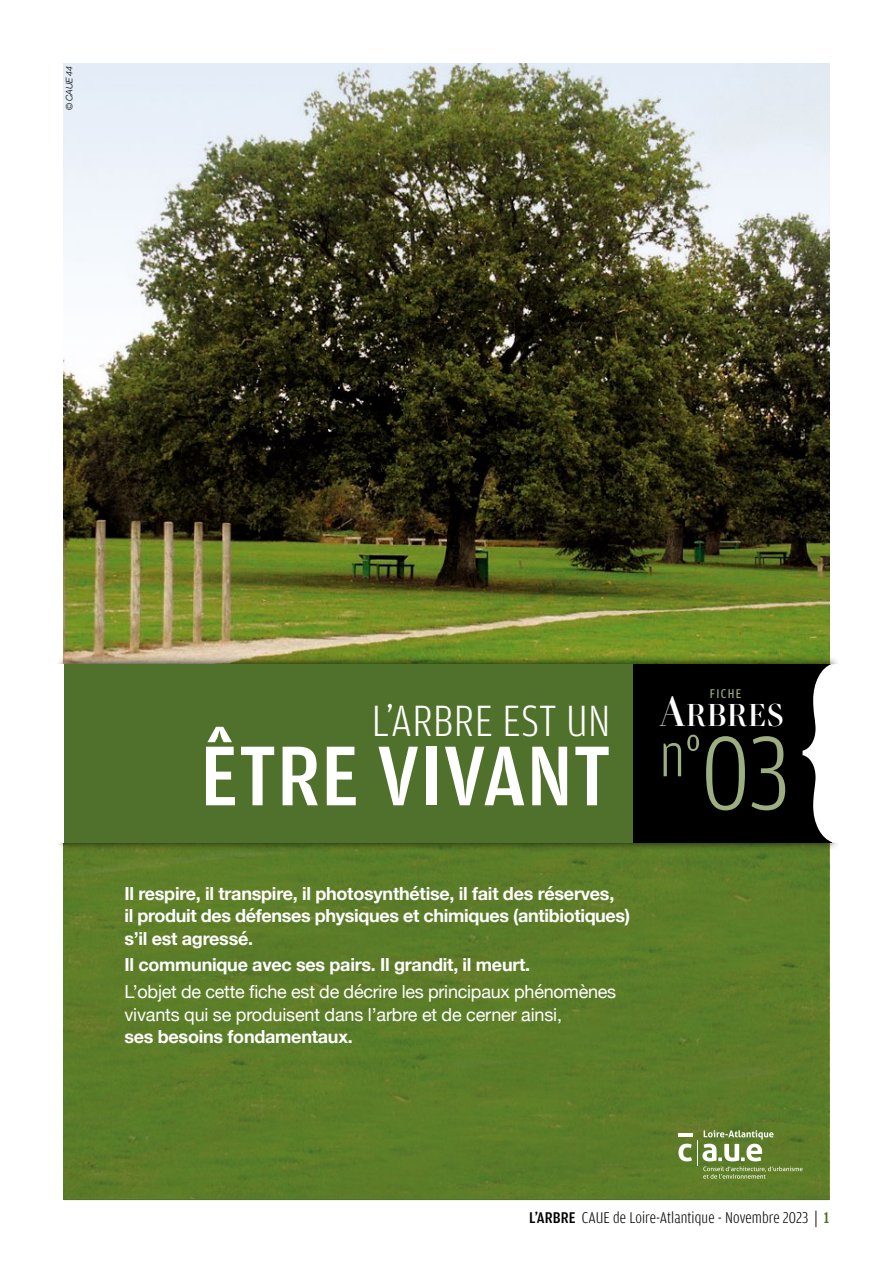
<style>
.page{position:relative;width:893px;height:1263px;background:#fff}
.page>*{position:absolute;margin:0;border:0;box-sizing:border-box;transform-origin:0 0}
.t1{font:500 90px "Amplitude Cond";letter-spacing:.01em;color:#fff}
.t2{font:300 63px "Amplitude Cond";color:#9daf81}
.t3{font:300 46.5px "Amplitude Cond";letter-spacing:.01em;color:#fff}
.t4{font:31.2px "Retiro Std Regular 24 pt";letter-spacing:.025em;color:#fff}
.t5{font:700 18px/22.5px "Helvetica Neue";letter-spacing:-.015em;color:#fff}
.t6{font:18px/22.5px "Helvetica Neue";letter-spacing:-.015em;color:#fff}
.t7{font:300 16.5px "Amplitude Cond";letter-spacing:.005em;color:#000}
.t8{font:13.5px "Amplitude Cond";letter-spacing:.1em;color:#9daf81}
.t9{font:italic 300 9px "Helvetica Neue";color:#000}
.s1{font-size:110.7px}
.s2{font-size:41.55px}
.s3{font-weight:500}
.s4{font-family:"Conduit ITC Std";font-weight:400}
.s5{font-weight:500;color:#50712b}
</style>
<div class="page">
<img style="left:64px;top:64px;width:765px;height:591px">
<div style="left:64px;top:781px;width:765px;height:418px;background:#5c7d28"></div>
<div style="left:55px;top:655px;width:785px;height:196px;background:#000;opacity:.75"></div>
<div style="left:64px;top:664px;width:768px;height:178px;background:#50712b"></div>
<div style="left:634px;top:664px;width:198px;height:178px;background:#000"></div>
<svg style="left:802px;top:664px;width:38px;height:180px"></svg>
<div style="left:13px;top:664px;width:51px;height:178px;background:#fff"></div>
<svg style="left:678px;top:1130px;width:124px;height:49px"></svg>
<hr style="left:64px;top:1199px;width:765px;height:1px;background:#50712b">
<p class="t9" style="left:62px;top:110px;width:46px;rotate:-90deg">© CAUE 44</p>
<h3 class="t3" style="left:372px;top:696px;width:240px">L’ARBRE EST UN</h3>
<h1 class="t1" style="left:200px;top:727px;width:412px">ÊTRE VIVANT</h1>
<p class="t5" style="left:124px;top:882px;width:507px">Il respire, il transpire, il photosynthétise, il fait des réserves,<br>il produit des défenses physiques et chimiques (antibiotiques) s’il est agressé.</p>
<p class="t5" style="left:124px;top:954px;width:407px">Il communique avec ses pairs. Il grandit, il meurt.</p>
<p class="t6" style="left:124px;top:981px;width:493px">L’objet de cette fiche est de décrire les principaux phénomènes vivants qui se produisent dans l’arbre et de cerner ainsi,</p>
<p class="t5" style="left:124px;top:1026px;width:230px">ses besoins fondamentaux.</p>
<p class="t8" style="left:710px;top:686px;width:33px">FICHE</p>
<h2 class="t2" style="left:659px;top:721px;width:132px">n°<span class="s1">03</span></h2>
<h3 class="t4" style="left:659px;top:699px;width:126px"><span class="s2">A</span>RBRES</h3>
<p class="t7" style="left:529px;top:1208px;width:301px"><span class="s3">L’ARBRE</span> CAUE de Loire-Atlantique - Novembre 2023 <span class="s4">|</span> <span class="s5">1</span></p>
</div>
